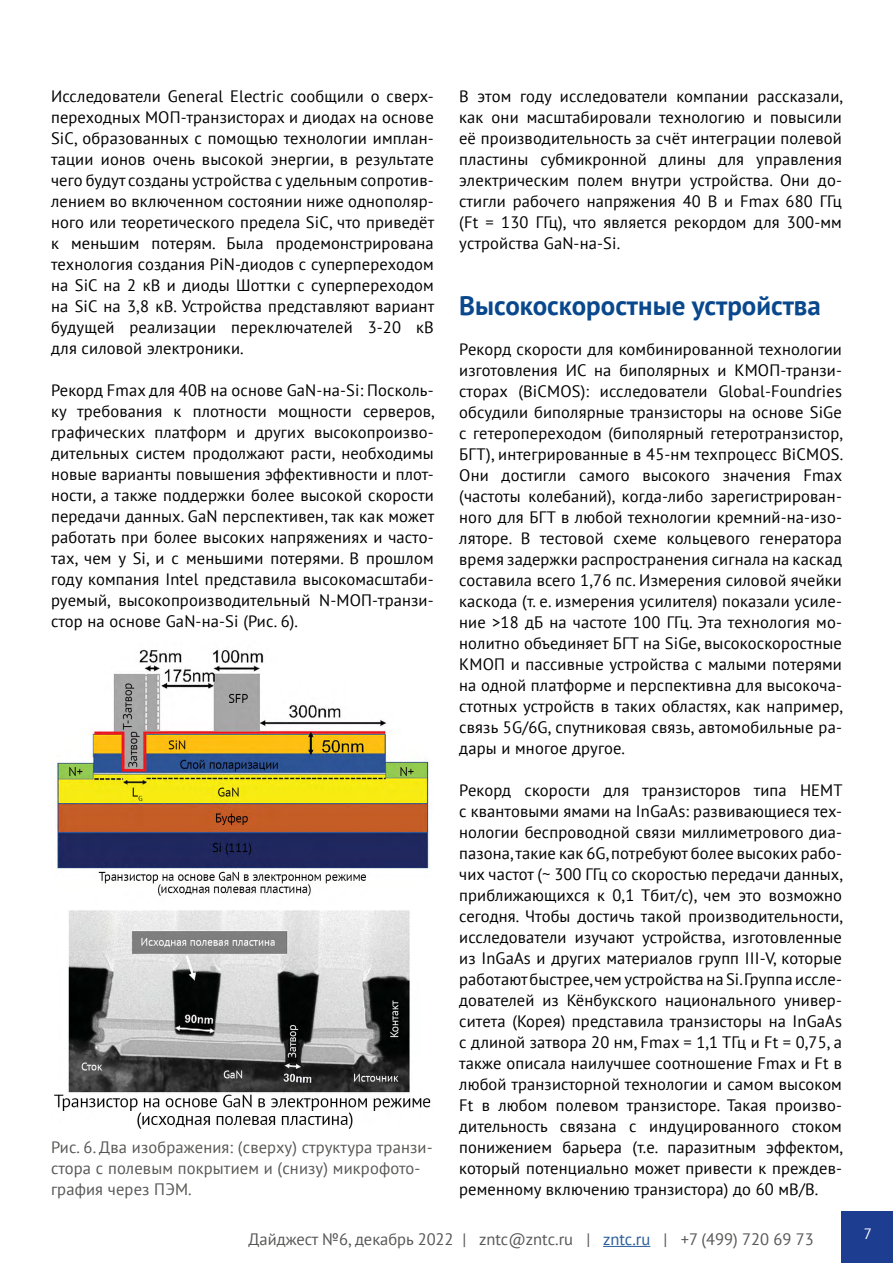
<style>
.page{position:relative;width:893px;height:1263px;background:#fff}
.page>*{position:absolute;margin:0;border:0;box-sizing:border-box;transform-origin:0 0}
.t1{font:700 27px "PT Sans";color:#09488d}
.t2{font:16.5px/21px "PT Sans";letter-spacing:.01em;color:#000;text-align:justify}
.t3{font:16.5px/21px "PT Sans";letter-spacing:.01em;color:#575756}
.t4{font:15px "PT Sans";color:#fff}
.s1{color:#275b9b}
</style>
<div class="page">
<hr style="left:603px;top:1246px;width:47px;height:1px;background:#275b9b">
<div style="left:842px;top:1212px;width:51px;height:51px;background:#1d3d91"></div>
<img style="left:56px;top:649px;width:374px;height:247px">
<img style="left:54px;top:910px;width:377px;height:218px">
<p class="t2" style="left:51px;top:85px;width:385px">Исследователи General Electric сообщили о сверх&shy;переходных МОП-транзисторах и диодах на основе SiC, образованных с помощью технологии имплан&shy;тации ионов очень высокой энергии, в результате чего будут созданы устройства с удельным сопротив&shy;лением во включенном состоянии ниже однополяр&shy;ного или теоретического предела SiC, что приведёт к меньшим потерям. Была продемонстрирована технология создания PiN-диодов с суперпереходом на SiC на 2 кВ и диоды Шоттки с суперпереходом на SiC на 3,8 кВ. Устройства представляют вариант будущей реализации переключателей 3-20 кВ для силовой электроники.</p>
<p class="t2" style="left:51px;top:379px;width:385px">Рекорд Fmax для 40В на основе GaN-на-Si: Посколь&shy;ку требования к плотности мощности серверов, графических платформ и других высокопроизво&shy;дительных систем продолжают расти, необходимы новые варианты повышения эффективности и плот&shy;ности, а также поддержки более высокой скорости передачи данных. GaN перспективен, так как может работать при более высоких напряжениях и часто&shy;тах, чем у Si, и с меньшими потерями. В прошлом году компания Intel представила высокомасштаби&shy;руемый, высокопроизводительный N-МОП-транзи&shy;стор на основе GaN-на-Si (Рис. 6).</p>
<p class="t3" style="left:51px;top:1136px;width:383px">Рис. 6. Два изображения: (сверху) структура транзи&shy;стора с полевым покрытием и (снизу) микрофото&shy;графия через ПЭМ.</p>
<p class="t2" style="left:459px;top:85px;width:385px">В этом году исследователи компании рассказали, как они масштабировали технологию и повысили её производительность за счёт интеграции полевой пластины субмикронной длины для управления электрическим полем внутри устройства. Они до&shy;стигли рабочего напряжения 40 В и Fmax 680 ГГц (Ft = 130 ГГц), что является рекордом для 300-мм устройства GaN-на-Si.</p>
<h1 class="t1" style="left:459px;top:288px;width:363px">Высокоскоростные устройства</h1>
<p class="t2" style="left:459px;top:338px;width:385px">Рекорд скорости для комбинированной технологии изготовления ИС на биполярных и КМОП-транзи&shy;сторах (BiCMOS): исследователи Global-Foundries обсудили биполярные транзисторы на основе SiGe с гетеропереходом (биполярный гетеротранзистор, БГТ), интегрированные в 45-нм техпроцесс BiCMOS.<br>Они достигли самого высокого значения Fmax (частоты колебаний), когда-либо зарегистрирован&shy;ного для БГТ в любой технологии кремний-на-изо&shy;ляторе. В тестовой схеме кольцевого генератора время задержки распространения сигнала на каскад составила всего 1,76 пс. Измерения силовой ячейки каскода (т. е. измерения усилителя) показали усиле&shy;ние &gt;18 дБ на частоте 100 ГГц. Эта технология мо&shy;нолитно объединяет БГТ на SiGe, высокоскоростные КМОП и пассивные устройства с малыми потерями на одной платформе и перспективна для высокоча&shy;стотных устройств в таких областях, как например, связь 5G/6G, спутниковая связь, автомобильные ра&shy;дары и многое другое.</p>
<p class="t2" style="left:459px;top:779px;width:385px">Рекорд скорости для транзисторов типа HEMT с квантовыми ямами на InGaAs: развивающиеся тех&shy;нологии беспроводной связи миллиметрового диа&shy;пазона, такие как 6G, потребуют более высоких рабо&shy;чих частот (~ 300 ГГц со скоростью передачи данных, приближающихся к 0,1 Тбит/с), чем это возможно сегодня. Чтобы достичь такой производительности, исследователи изучают устройства, изготовленные из InGaAs и других материалов групп III-V, которые работают быстрее, чем устройства на Si. Группа иссле&shy;дователей из Кёнбукского национального универ&shy;ситета (Корея) представила транзисторы на InGaAs с длиной затвора 20 нм, Fmax = 1,1 ТГц и Ft = 0,75, а также описала наилучшее соотношение Fmax и Ft в любой транзисторной технологии и самом высоком Ft в любом полевом транзисторе. Такая произво&shy;дительность связана с индуцированного стоком понижением барьера (т.е. паразитным эффектом, который потенциально может привести к преждев&shy;ременному включению транзистора) до 60 мВ/В.</p>
<p class="t3" style="left:249px;top:1228px;width:567px">Дайджест №6, декабрь 2022 | zntc@zntc.ru | <span class="s1">zntc.ru</span> | +7 (499) 720 69 73</p>
<p class="t4" style="left:864px;top:1224px;width:10px">7</p>
</div>
